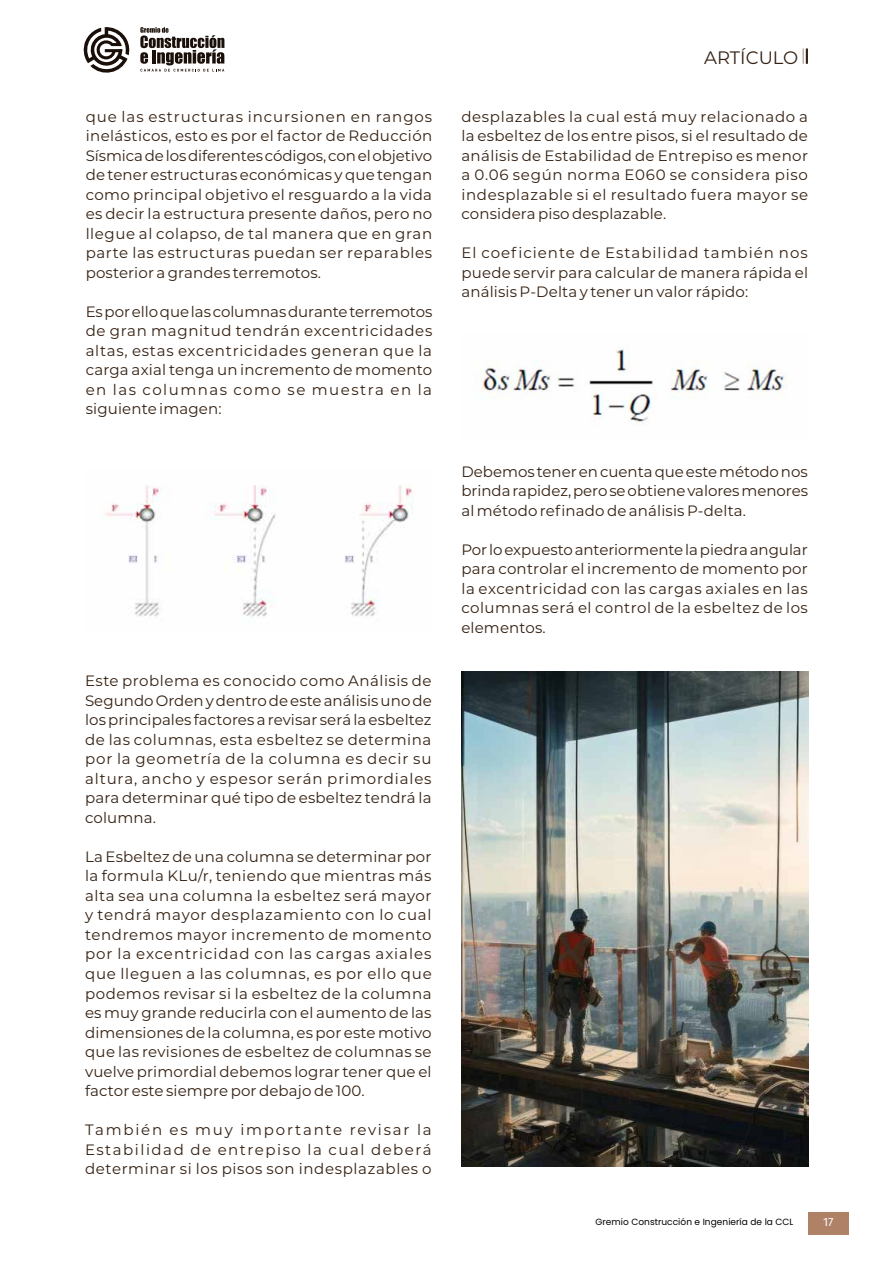
<style>
.page{position:relative;width:893px;height:1263px;background:#fff}
.page>*{position:absolute;margin:0;border:0;box-sizing:border-box;transform-origin:0 0}
.t1{font:18px "Montserrat";color:#342011}
.t2{font:15px/19.5px "Montserrat";letter-spacing:.01em;color:#342011;text-align:justify}
.t3{font:12px "Fira Sans";color:#fff}
.t4{font:9px "Poppins";letter-spacing:.005em;color:#000}
</style>
<div class="page">
<svg style="left:83px;top:27px;width:47px;height:46px"></svg>
<svg style="left:140px;top:27px;width:84px;height:45px"></svg>
<img style="left:461px;top:672px;width:348px;height:494px">
<img style="left:105px;top:485px;width:308px;height:132px">
<img style="left:481px;top:347px;width:306px;height:77px">
<div style="left:808px;top:1212px;width:41px;height:22px;background:#af8268"></div>
<svg style="left:803px;top:48px;width:5px;height:16px"></svg>
<p class="t2" style="left:86px;top:106px;width:348px">que las estructuras incursionen en rangos inelásticos, esto es por el factor de Reducción Sísmica de los diferentes códigos, con el objetivo de tener estructuras económicas y que tengan como principal objetivo el resguardo a la vida es decir la estructura presente daños, pero no llegue al colapso, de tal manera que en gran parte las estructuras puedan ser reparables posterior a grandes terremotos.</p>
<p class="t2" style="left:86px;top:301px;width:348px">Es por ello que las columnas durante terremotos de gran magnitud tendrán excentricidades altas, estas excentricidades generan que la carga axial tenga un incremento de momento en las columnas como se muestra en la siguiente imagen:</p>
<p class="t2" style="left:85px;top:671px;width:348px">Este problema es conocido como Análisis de Segundo Orden y dentro de este análisis uno de los principales factores a revisar será la esbeltez de las columnas, esta esbeltez se determina por la geometría de la columna es decir su altura, ancho y espesor serán primordiales para determinar qué tipo de esbeltez tendrá la columna.</p>
<p class="t2" style="left:85px;top:846px;width:348px">La Esbeltez de una columna se determinar por la formula KLu/r, teniendo que mientras más alta sea una columna la esbeltez será mayor y tendrá mayor desplazamiento con lo cual tendremos mayor incremento de momento por la excentricidad con las cargas axiales que lleguen a las columnas, es por ello que podemos revisar si la esbeltez de la columna es muy grande reducirla con el aumento de las dimensiones de la columna, es por este motivo que las revisiones de esbeltez de columnas se vuelve primordial debemos lograr tener que el factor este siempre por debajo de 100.</p>
<p class="t2" style="left:85px;top:1119px;width:348px">También es muy importante revisar la Estabilidad de entrepiso la cual deberá determinar si los pisos son indesplazables o</p>
<p class="t1" style="left:704px;top:45px;width:96px">ARTÍCULO</p>
<p class="t2" style="left:461px;top:106px;width:348px">desplazables la cual está muy relacionado a la esbeltez de los entre pisos, si el resultado de análisis de Estabilidad de Entrepiso es menor a 0.06 según norma E060 se considera piso indesplazable si el resultado fuera mayor se considera piso desplazable.</p>
<p class="t2" style="left:461px;top:243px;width:348px">El coeficiente de Estabilidad también nos puede servir para calcular de manera rápida el análisis P-Delta y tener un valor rápido:</p>
<p class="t2" style="left:461px;top:461px;width:348px">Debemos tener en cuenta que este método nos brinda rapidez, pero se obtiene valores menores al método refinado de análisis P-delta.</p>
<p class="t2" style="left:461px;top:539px;width:348px">Por lo expuesto anteriormente la piedra angular para controlar el incremento de momento por la excentricidad con las cargas axiales en las columnas será el control de la esbeltez de los elementos.</p>
<p class="t4" style="left:595px;top:1216px;width:199px">Gremio Construcción e Ingeniería de la CCL</p>
<p class="t3" style="left:823px;top:1213px;width:12px">17</p>
</div>
